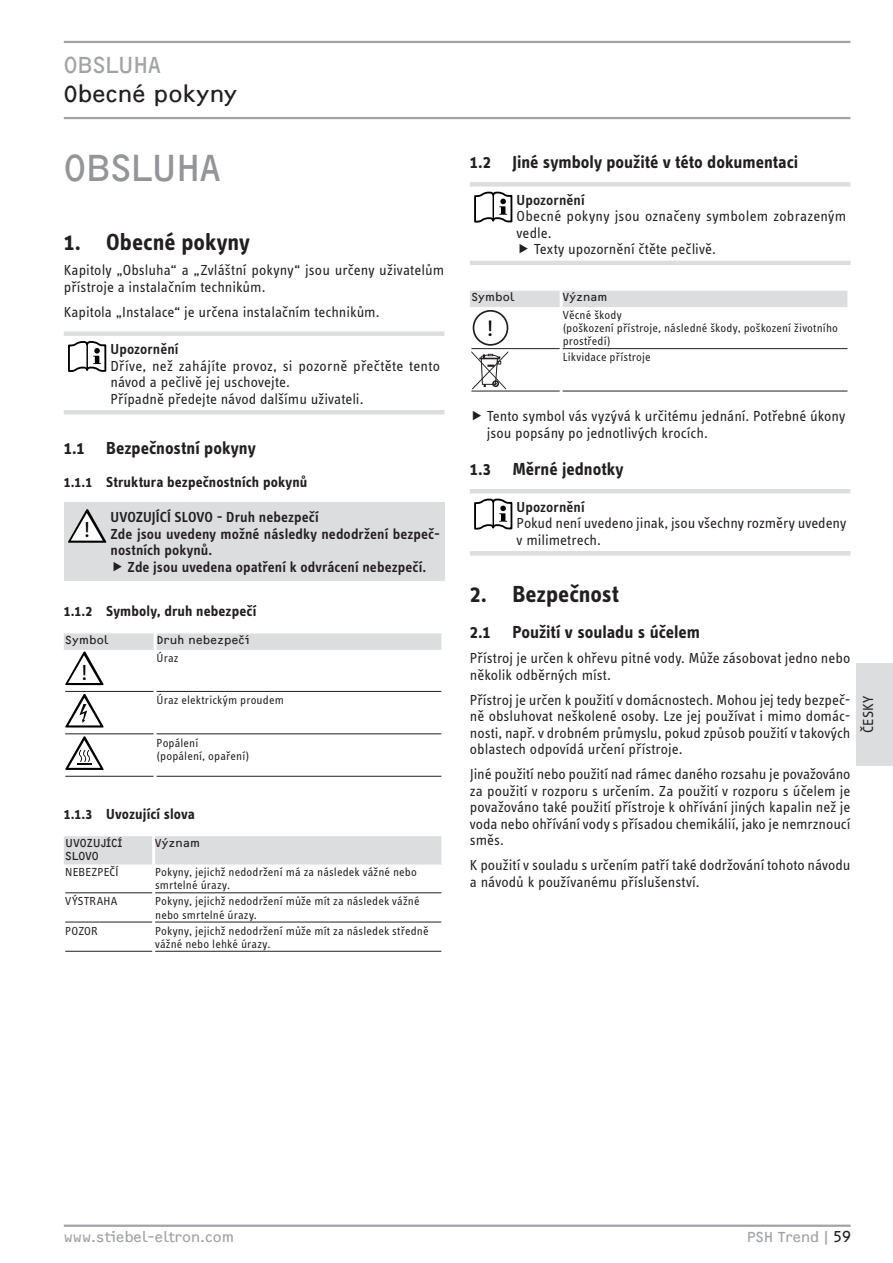
<style>
.page{position:relative;width:893px;height:1263px;background:#fff}
.page>*{position:absolute;margin:0;border:0;box-sizing:border-box;transform-origin:0 0}
.t1{font:39px "F2 FOCR Bczyk Com";letter-spacing:-.02em;color:#939598}
.t2{font:700 24px "STE Info Text";color:#231f20}
.t3{font:24px "F2 FOCR Bczyk Com";color:#231f20}
.t4{font:24px "F2 FOCR Bczyk Com";letter-spacing:-.015em;color:#a1a3a6}
.t5{font:23.25px "STE Info Text";color:#000}
.t6{font:22.5px "STE Info Text";color:#000}
.t7{font:700 18px "STE Info Text";color:#231f20}
.t8{font:15px/16.5px "STE Info Text";color:#231f20}
.t9{font:600 15px/16.5px "STE Info Text";letter-spacing:.005em;color:#231f20}
.t10{font:700 15px "STE Info Text";letter-spacing:.01em;color:#231f20}
.t11{font:15px "F2 FOCR Bczyk Com";color:#a1a3a6}
.t12{font:12px/13.2px "STE Info Text";letter-spacing:.01em;color:#231f20}
.t13{font:12px/13.2px "F2 FOCR Bczyk Com";letter-spacing:.01em;color:#231f20}
.s1{color:#231f20}
</style>
<div class="page">
<hr style="left:64px;top:41px;width:786px;height:2px;background:#a1a3a6">
<hr style="left:64px;top:117px;width:786px;height:2px;background:#a1a3a6">
<div style="left:857px;top:663px;width:36px;height:102px;background:#dcdddf"></div>
<hr style="left:64px;top:1224px;width:787px;height:3px;background:#a1a3a6">
<div style="left:64px;top:331px;width:380px;height:5px;background:#dcdddf"></div>
<hr style="left:64px;top:410px;width:380px;height:4px;background:#dcdddf">
<svg style="left:68px;top:341px;width:38px;height:31px"></svg>
<hr style="left:86px;top:344px;width:2px;height:25px;background:#000">
<div style="left:64px;top:502px;width:380px;height:78px;background:#dcdddf"></div>
<svg style="left:68px;top:509px;width:38px;height:34px"></svg>
<hr style="left:65px;top:691px;width:89px;height:1px;background:#231f20">
<hr style="left:157px;top:691px;width:284px;height:1px;background:#231f20">
<hr style="left:65px;top:733px;width:89px;height:1px;background:#231f20">
<hr style="left:157px;top:733px;width:284px;height:1px;background:#231f20">
<hr style="left:65px;top:776px;width:89px;height:1px;background:#231f20">
<hr style="left:157px;top:776px;width:284px;height:1px;background:#231f20">
<div style="left:64px;top:836px;width:377px;height:28px;background:#dcdddf"></div>
<hr style="left:152px;top:836px;width:3px;height:28px;background:#fff">
<hr style="left:65px;top:892px;width:87px;height:1px;background:#231f20">
<hr style="left:155px;top:892px;width:286px;height:1px;background:#231f20">
<hr style="left:65px;top:922px;width:87px;height:1px;background:#231f20">
<hr style="left:155px;top:922px;width:286px;height:1px;background:#231f20">
<hr style="left:65px;top:951px;width:87px;height:1px;background:#231f20">
<hr style="left:155px;top:951px;width:286px;height:1px;background:#231f20">
<div style="left:470px;top:182px;width:380px;height:5px;background:#dcdddf"></div>
<hr style="left:470px;top:261px;width:380px;height:4px;background:#dcdddf">
<svg style="left:474px;top:192px;width:38px;height:31px"></svg>
<div style="left:470px;top:291px;width:377px;height:16px;background:#dcdddf"></div>
<hr style="left:560px;top:291px;width:3px;height:16px;background:#fff">
<hr style="left:471px;top:348px;width:89px;height:1px;background:#231f20">
<hr style="left:563px;top:348px;width:284px;height:1px;background:#231f20">
<hr style="left:471px;top:391px;width:89px;height:1px;background:#231f20">
<hr style="left:563px;top:391px;width:284px;height:1px;background:#231f20">
<hr style="left:470px;top:489px;width:380px;height:4px;background:#dcdddf">
<div style="left:470px;top:551px;width:380px;height:5px;background:#dcdddf"></div>
<svg style="left:474px;top:499px;width:38px;height:31px"></svg>
<svg style="left:64px;top:633px;width:378px;height:52px"></svg>
<svg style="left:65px;top:694px;width:39px;height:33px"></svg>
<svg style="left:65px;top:736px;width:39px;height:34px"></svg>
<div style="left:473px;top:310px;width:35px;height:36px;border:2px solid #231f20;border-radius:50%"></div>
<svg style="left:471px;top:351px;width:37px;height:38px"></svg>
<h2 class="t4" style="left:64px;top:51px;width:99px">OBSLUHA</h2>
<h2 class="t3" style="left:64px;top:80px;width:175px">Obecné pokyny</h2>
<h1 class="t1" style="left:64px;top:146px;width:159px">OBSLUHA</h1>
<h2 class="t2" style="left:64px;top:228px;width:188px">1. Obecné pokyny</h2>
<p class="t8" style="left:64px;top:262px;width:382px">Kapitoly „Obsluha“ a „Zvláštní pokyny“ jsou určeny uživatelům přístroje a instalačním technikům.</p>
<p class="t8" style="left:64px;top:304px;width:317px">Kapitola „Instalace“ je určena instalačním technikům.</p>
<p class="t9" style="left:111px;top:341px;width:70px">Upozornění</p>
<p class="t8" style="left:111px;top:357px;width:331px">Dříve, než zahájíte provoz, si pozorně přečtěte tento návod a pečlivě jej uschovejte.<br>Případně předejte návod dalšímu uživateli.</p>
<p class="t7" style="left:64px;top:437px;width:193px">1.1 Bezpečnostní pokyny</p>
<p class="t10" style="left:64px;top:474px;width:245px">1.1.1 Struktura bezpečnostních pokynů</p>
<h3 class="t6" style="left:84px;top:517px;width:8px">!</h3>
<p class="t9" style="left:111px;top:509px;width:331px">UVOZUJÍCÍ SLOVO - Druh nebezpečí<br>Zde jsou uvedeny možné následky nedodržení bezpeč&shy;nostních pokynů.</p>
<p class="t9" style="left:128px;top:559px;width:300px">Zde jsou uvedena opatření k odvrácení nebezpečí.</p>
<p class="t10" style="left:64px;top:603px;width:194px">1.1.2 Symboly, druh nebezpečí</p>
<p class="t13" style="left:65px;top:634px;width:45px">Symbol</p>
<p class="t13" style="left:157px;top:634px;width:94px">Druh nebezpečí</p>
<p class="t12" style="left:157px;top:651px;width:23px">Úraz</p>
<p class="t12" style="left:157px;top:693px;width:129px">Úraz elektrickým proudem</p>
<p class="t12" style="left:157px;top:736px;width:94px">Popálení (popálení, opaření)</p>
<h3 class="t6" style="left:81px;top:660px;width:8px">!</h3>
<p class="t10" style="left:64px;top:805px;width:133px">1.1.3 Uvozující slova</p>
<p class="t13" style="left:65px;top:836px;width:58px">UVOZUJÍCÍ<br>SLOVO</p>
<p class="t13" style="left:155px;top:836px;width:46px">Význam</p>
<p class="t12" style="left:65px;top:866px;width:55px">NEBEZPEČÍ</p>
<p class="t12" style="left:155px;top:866px;width:263px">Pokyny, jejichž nedodržení má za následek vážné nebo smrtelné úrazy.</p>
<p class="t12" style="left:65px;top:895px;width:54px">VÝSTRAHA</p>
<p class="t12" style="left:155px;top:895px;width:266px">Pokyny, jejichž nedodržení může mít za následek vážné nebo smrtelné úrazy.</p>
<p class="t12" style="left:65px;top:924px;width:34px">POZOR</p>
<p class="t12" style="left:155px;top:924px;width:275px">Pokyny, jejichž nedodržení může mít za následek středně vážné nebo lehké úrazy.</p>
<p class="t7" style="left:470px;top:151px;width:330px">1.2 Jiné symboly použité v této dokumentaci</p>
<p class="t9" style="left:517px;top:192px;width:70px">Upozornění</p>
<p class="t8" style="left:517px;top:208px;width:331px">Obecné pokyny jsou označeny symbolem zobrazeným</p>
<p class="t8" style="left:517px;top:225px;width:36px">vedle.</p>
<p class="t8" style="left:534px;top:241px;width:184px">Texty upozornění čtěte pečlivě.</p>
<p class="t13" style="left:471px;top:291px;width:45px">Symbol</p>
<p class="t13" style="left:563px;top:291px;width:46px">Význam</p>
<p class="t12" style="left:563px;top:308px;width:277px">Věcné škody<br>(poškození přístroje, následné škody, poškození životního prostředí)</p>
<p class="t12" style="left:563px;top:351px;width:90px">Likvidace přístroje</p>
<h3 class="t5" style="left:487px;top:315px;width:8px">!</h3>
<p class="t8" style="left:487px;top:408px;width:360px">Tento symbol vás vyzývá k určitému jednání. Potřebné úkony jsou popsány po jednotlivých krocích.</p>
<p class="t7" style="left:470px;top:458px;width:155px">1.3 Měrné jednotky</p>
<p class="t9" style="left:517px;top:498px;width:70px">Upozornění</p>
<p class="t8" style="left:517px;top:515px;width:331px">Pokud není uvedeno jinak, jsou všechny rozměry uvedeny v milimetrech.</p>
<h2 class="t2" style="left:470px;top:579px;width:151px">2. Bezpečnost</h2>
<p class="t7" style="left:470px;top:622px;width:232px">2.1 Použití v souladu s účelem</p>
<p class="t8" style="left:470px;top:650px;width:382px">Přístroj je určen k ohřevu pitné vody. Může zásobovat jedno nebo několik odběrných míst.</p>
<p class="t8" style="left:470px;top:691px;width:382px;text-align:justify">Přístroj je určen k použití v domácnostech. Mohou jej tedy bezpeč&shy;ně obsluhovat neškolené osoby. Lze jej používat i mimo domác&shy;nosti, např. v drobném průmyslu, pokud způsob použití v takových oblastech odpovídá určení přístroje.</p>
<p class="t8" style="left:470px;top:766px;width:382px;text-align:justify">Jiné použití nebo použití nad rámec daného rozsahu je považováno za použití v rozporu s určením. Za použití v rozporu s účelem je považováno také použití přístroje k ohřívání jiných kapalin než je voda nebo ohřívání vody s přísadou chemikálií, jako je nemrznoucí směs.</p>
<p class="t8" style="left:470px;top:857px;width:382px">K použití v souladu s určením patří také dodržování tohoto návodu a návodů k používanému příslušenství.</p>
<p class="t8" style="left:860px;top:733px;width:39px;rotate:-90deg">ČESKY</p>
<p class="t11" style="left:64px;top:1228px;width:172px">www.stiebel-eltron.com</p>
<p class="t11" style="left:747px;top:1228px;width:105px">PSH Trend|<span class="s1">59</span></p>
</div>
